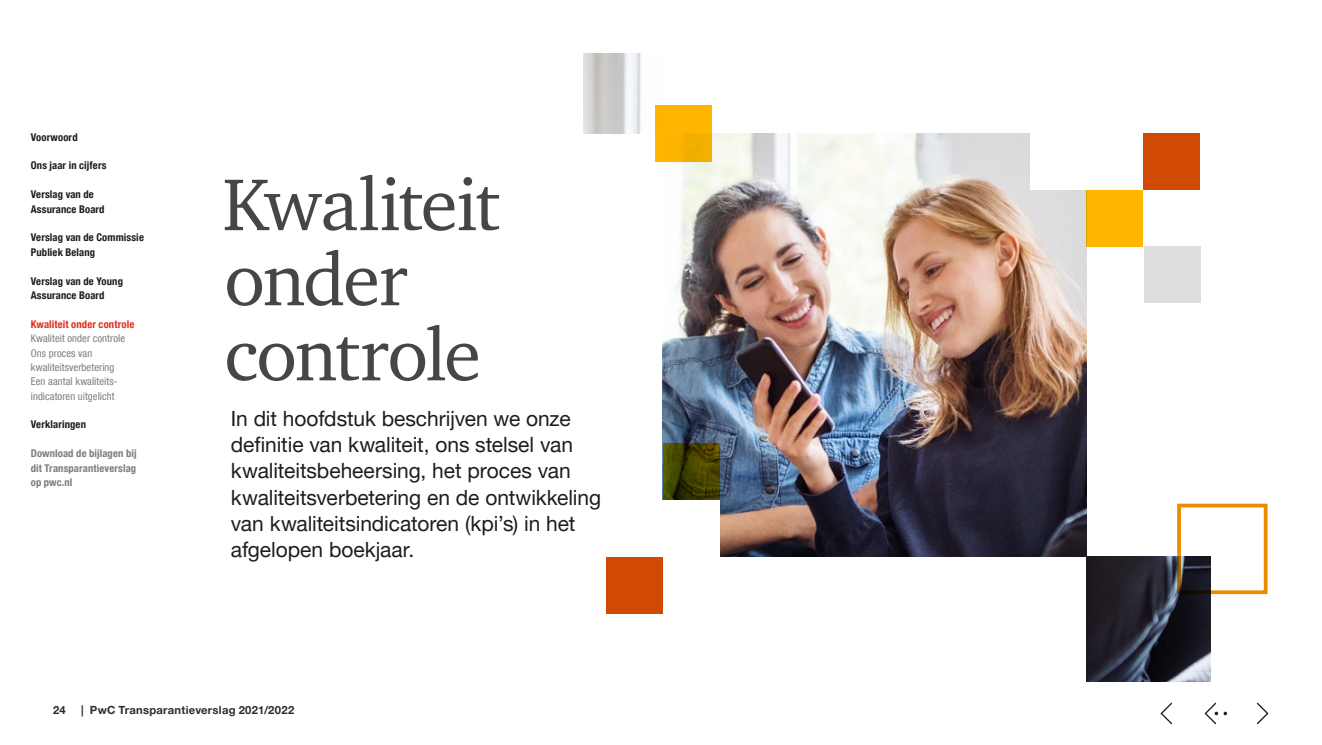
<style>
.page{position:relative;width:1322px;height:745px;background:#fff}
.page>*{position:absolute;margin:0;border:0;box-sizing:border-box;transform-origin:0 0}
.t1{font:75px/75px "ITC Charter Com";letter-spacing:-.03em;color:#464646}
.t2{font:21px/26.2px "Helvetica Neue LT Pro";letter-spacing:-.005em;color:#1d1d1b}
.t3{font:700 11.25px "Helvetica Neue LT Pro";letter-spacing:.02em;color:#2d2d2d}
.t4{font:700 condensed 10.62px/14.4px "Helvetica Neue LT Com";letter-spacing:.01em;color:#1d1d1b}
.t5{font:condensed 10.62px/14.4px "Helvetica Neue LT Com";letter-spacing:.01em;color:#7d7d7d}
.t6{font:700 condensed 10.62px/14.4px "Helvetica Neue LT Com";letter-spacing:.01em;color:#7d7d7d;text-align:justify}
.t7{font:700 condensed 10.62px "Helvetica Neue LT Com";letter-spacing:.015em;color:#e0301e}
</style>
<div class="page">
<img style="left:663px;top:133px;width:423px;height:423px">
<img style="left:1086px;top:556px;width:124px;height:124px">
<img style="left:583px;top:53px;width:58px;height:80px">
<svg style="left:1204px;top:702px;width:23px;height:21px"></svg>
<svg style="left:1160px;top:702px;width:12px;height:21px"></svg>
<svg style="left:1256px;top:702px;width:12px;height:21px"></svg>
<div style="left:1177px;top:503px;width:90px;height:90px;border:4px solid #eb8c00"></div>
<div style="left:1030px;top:120px;width:71px;height:70px;background:#fff"></div>
<div style="left:640px;top:500px;width:79px;height:79px;background:#fff"></div>
<div style="left:655px;top:105px;width:56px;height:56px;background:#ffb600"></div>
<div style="left:1086px;top:190px;width:57px;height:56px;background:#ffb600"></div>
<svg style="left:663px;top:443px;width:56px;height:57px;background:#414000"></svg>
<div style="left:1144px;top:246px;width:56px;height:57px;background:#dedede"></div>
<div style="left:606px;top:556px;width:57px;height:57px;background:#d04a02"></div>
<div style="left:1143px;top:133px;width:57px;height:57px;background:#d04a02"></div>
<p class="t4" style="left:31px;top:130px;width:48px">Voorwoord</p>
<p class="t4" style="left:31px;top:158px;width:77px">Ons jaar in cijfers</p>
<p class="t4" style="left:31px;top:187px;width:75px">Verslag van de<br>Assurance Board</p>
<p class="t4" style="left:31px;top:230px;width:115px">Verslag van de Commissie<br>Publiek Belang</p>
<p class="t4" style="left:31px;top:273px;width:94px">Verslag van de Young<br>Assurance Board</p>
<p class="t7" style="left:31px;top:317px;width:105px">Kwaliteit onder controle</p>
<p class="t5" style="left:31px;top:331px;width:96px">Kwaliteit onder controle</p>
<p class="t5" style="left:31px;top:345px;width:85px">Ons proces van kwaliteitsverbetering</p>
<p class="t5" style="left:31px;top:374px;width:87px">Een aantal kwaliteits&shy;indicatoren uitgelicht</p>
<p class="t4" style="left:31px;top:417px;width:57px">Verklaringen</p>
<p class="t6" style="left:31px;top:446px;width:107px">Download de bijlagen bij dit Transparantieverslag op pwc.nl</p>
<p class="t1" style="left:222px;top:166px;width:279px">Kwaliteit onder controle</p>
<p class="t2" style="left:231px;top:404px;width:372px">In dit hoofdstuk beschrijven we onze definitie van kwaliteit, ons stelsel van kwaliteitsbeheersing, het proces van kwaliteitsverbetering en de ontwikkeling van kwaliteitsindicatoren (kpi’s) in het afgelopen boekjaar.</p>
<p class="t3" style="left:53px;top:702px;width:14px">24</p>
<p class="t3" style="left:81px;top:702px;width:215px">| PwC Transparantieverslag 2021/2022</p>
</div>
